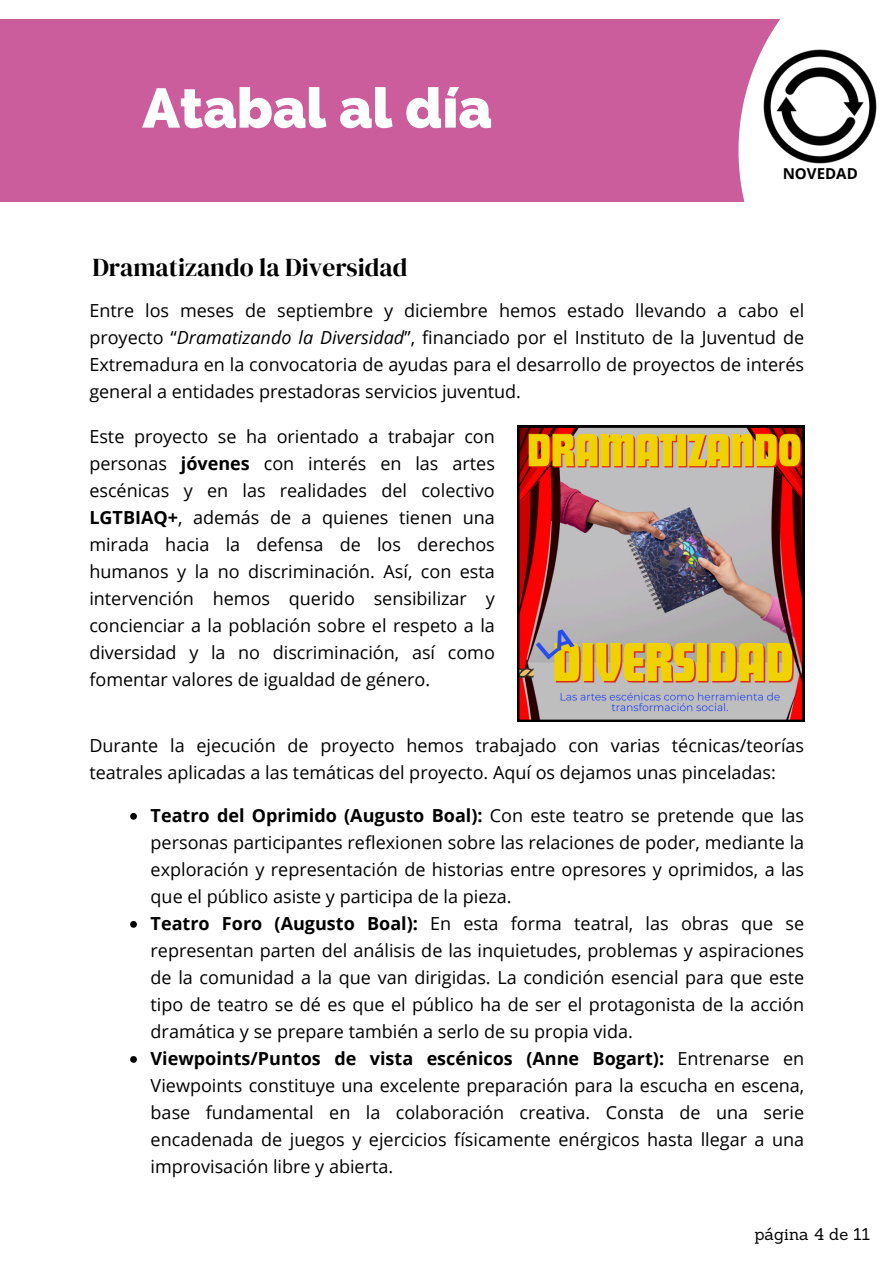
<style>
.page{position:relative;width:894px;height:1264px;background:#fff}
.page>*{position:absolute;margin:0;border:0;box-sizing:border-box;transform-origin:0 0}
.t1{font:800 55.5px "Raleway";color:#fff}
.t2{font:25.5px "DM Serif Display";color:#000}
.t3{font:18px/27px "Open Sans";color:#000;text-align:justify}
.t4{font:16.5px "Sanchez";color:#000}
.t5{font:700 15px "Open Sans";color:#000}
.s1{font-style:italic}
.s2{font-weight:700}
</style>
<div class="page">
<div style="left:0;top:19px;width:893px;height:182px;background:#cc5d9c"></div>
<div style="left:738px;top:0;width:155px;height:378px;background:#fff"></div>
<img style="left:763px;top:49px;width:113px;height:114px">
<img style="left:517px;top:425px;width:287px;height:296px">
<svg style="left:130px;top:813px;width:7px;height:6px"></svg>
<svg style="left:130px;top:921px;width:7px;height:6px"></svg>
<svg style="left:130px;top:1056px;width:7px;height:6px"></svg>
<p class="t1" style="left:142px;top:75px;width:351px">Atabal al día</p>
<p class="t2" style="left:92px;top:250px;width:316px">Dramatizando la Diversidad</p>
<p class="t5" style="left:782px;top:163px;width:77px">NOVEDAD</p>
<h2 class="t3" style="left:89px;top:296px;width:716px">Entre los meses de septiembre y diciembre hemos estado llevando a cabo el proyecto “<span class="s1">Dramatizando la Diversidad</span>”, financiado por el Instituto de la Juventud de Extremadura en la convocatoria de ayudas para el desarrollo de proyectos de interés general a entidades prestadoras servicios juventud.</h2>
<h3 class="t3" style="left:89px;top:422px;width:407px">Este proyecto se ha orientado a trabajar con personas <span class="s2">jóvenes</span> con interés en las artes escénicas y en las realidades del colectivo <span class="s2">LGTBIAQ+</span>, además de a quienes tienen una mirada hacia la defensa de los derechos humanos y la no discriminación. Así, con esta intervención hemos querido sensibilizar y concienciar a la población sobre el respeto a la diversidad y la no discriminación, así como fomentar valores de igualdad de género.</h3>
<h1 class="t3" style="left:89px;top:732px;width:716px">Durante la ejecución de proyecto hemos trabajado con varias técnicas/teorías teatrales aplicadas a las temáticas del proyecto. Aquí os dejamos unas pinceladas:</h1>
<p class="t3" style="left:151px;top:801px;width:655px"><span class="s2">Teatro del Oprimido (Augusto Boal):</span> Con este teatro se pretende que las personas participantes reflexionen sobre las relaciones de poder, mediante la exploración y representación de historias entre opresores y oprimidos, a las que el público asiste y participa de la pieza.</p>
<h3 class="t3" style="left:151px;top:909px;width:655px"><span class="s2">Teatro Foro (Augusto Boal):</span> En esta forma teatral, las obras que se representan parten del análisis de las inquietudes, problemas y aspiraciones de la comunidad a la que van dirigidas. La condición esencial para que este tipo de teatro se dé es que el público ha de ser el protagonista de la acción dramática y se prepare también a serlo de su propia vida.</h3>
<h3 class="t3" style="left:151px;top:1044px;width:655px"><span class="s2">Viewpoints/Puntos de vista escénicos (Anne Bogart):</span> Entrenarse en Viewpoints constituye una excelente preparación para la escucha en escena, base fundamental en la colaboración creativa. Consta de una serie encadenada de juegos y ejercicios físicamente enérgicos hasta llegar a una improvisación libre y abierta.</h3>
<p class="t4" style="left:754px;top:1223px;width:117px">página 4 de 11</p>
</div>
